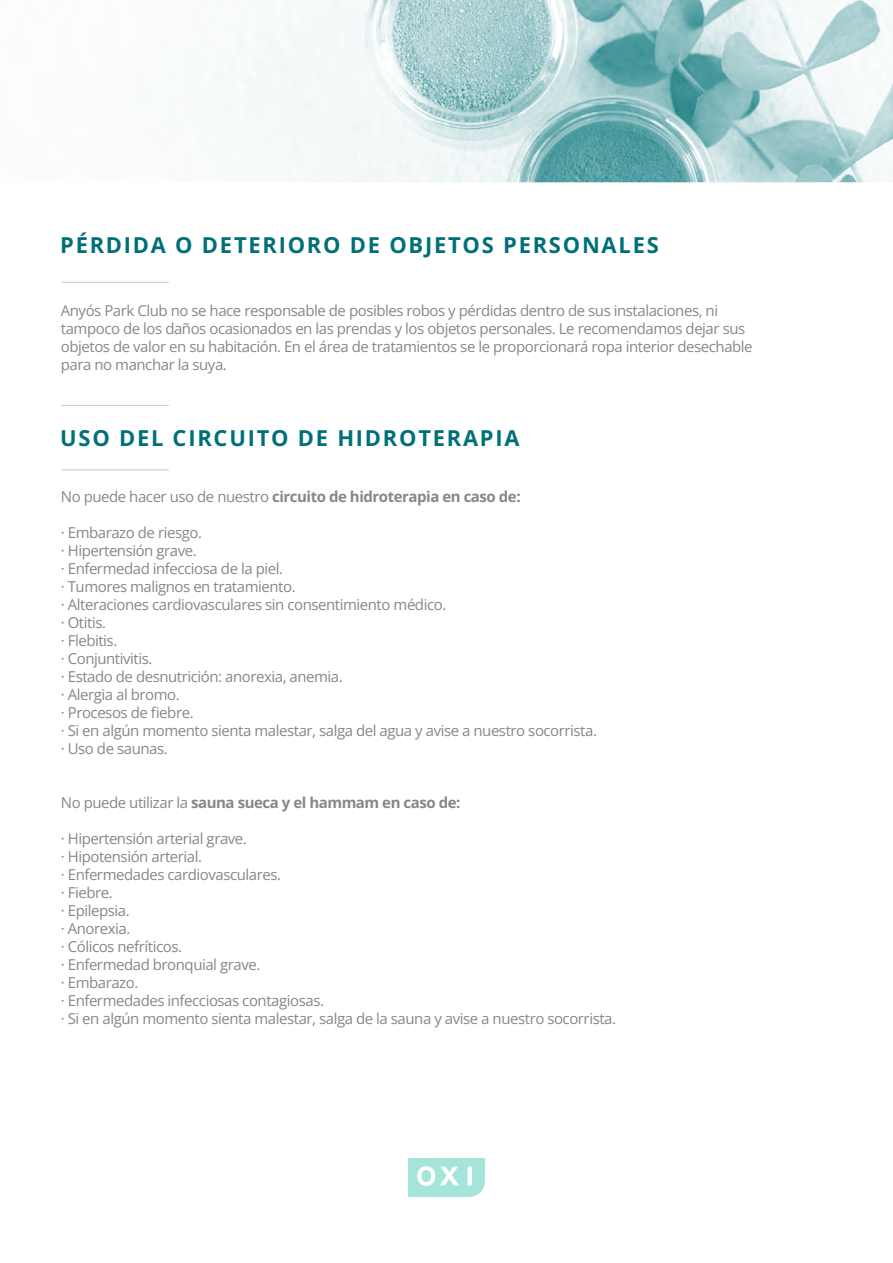
<style>
.page{position:relative;width:893px;height:1263px;background:#fff}
.page>*{position:absolute;margin:0;border:0;box-sizing:border-box;transform-origin:0 0}
.t1{font:700 21.9px "Open Sans";letter-spacing:.08em;color:#007078}
.t2{font:15px/18px "Open Sans";letter-spacing:-.03em;color:#878787}
.t3{font:700 15px "Open Sans";letter-spacing:-.03em;color:#878787}
.s1{font-weight:400}
</style>
<div class="page">
<svg style="left:408px;top:1158px;width:77px;height:39px"></svg>
<img style="left:224px;top:0;width:669px;height:182px">
<hr style="left:61px;top:282px;width:108px;height:1px;background:#c8c7c7">
<hr style="left:61px;top:405px;width:108px;height:1px;background:#c8c7c7">
<hr style="left:61px;top:469px;width:108px;height:1px;background:#c8c7c7">
<h1 class="t1" style="left:60px;top:230px;width:600px">PÉRDIDA O DETERIORO DE OBJETOS PERSONALES</h1>
<p class="t2" style="left:61px;top:302px;width:693px">Anyós Park Club no se hace responsable de posibles robos y pérdidas dentro de sus instalaciones, ni tampoco de los daños ocasionados en las prendas y los objetos personales. Le recomendamos dejar sus objetos de valor en su habitación. En el área de tratamientos se le proporcionará ropa interior desechable para no manchar la suya.</p>
<h1 class="t1" style="left:60px;top:423px;width:461px">USO DEL CIRCUITO DE HIDROTERAPIA</h1>
<p class="t3" style="left:61px;top:486px;width:461px"><span class="s1">No puede hacer uso de nuestro</span> circuito de hidroterapia en caso de:</p>
<p class="t2" style="left:61px;top:523px;width:538px">· Embarazo de riesgo.<br>· Hipertensión grave.<br>· Enfermedad infecciosa de la piel.<br>· Tumores malignos en tratamiento.<br>· Alteraciones cardiovasculares sin consentimiento médico.<br>· Otitis.<br>· Flebitis.<br>· Conjuntivitis.<br>· Estado de desnutrición: anorexia, anemia.<br>· Alergia al bromo.<br>· Procesos de fiebre.<br>· Si en algún momento sienta malestar, salga del agua y avise a nuestro socorrista. · Uso de saunas.</p>
<p class="t3" style="left:61px;top:792px;width:401px"><span class="s1">No puede utilizar la</span> sauna sueca y el hammam en caso de:</p>
<p class="t2" style="left:61px;top:829px;width:557px">· Hipertensión arterial grave.<br>· Hipotensión arterial.<br>· Enfermedades cardiovasculares.<br>· Fiebre.<br>· Epilepsia.<br>· Anorexia.<br>· Cólicos nefríticos.<br>· Enfermedad bronquial grave.<br>· Embarazo.<br>· Enfermedades infecciosas contagiosas.<br>· Si en algún momento sienta malestar, salga de la sauna y avise a nuestro socorrista.</p>
</div>
